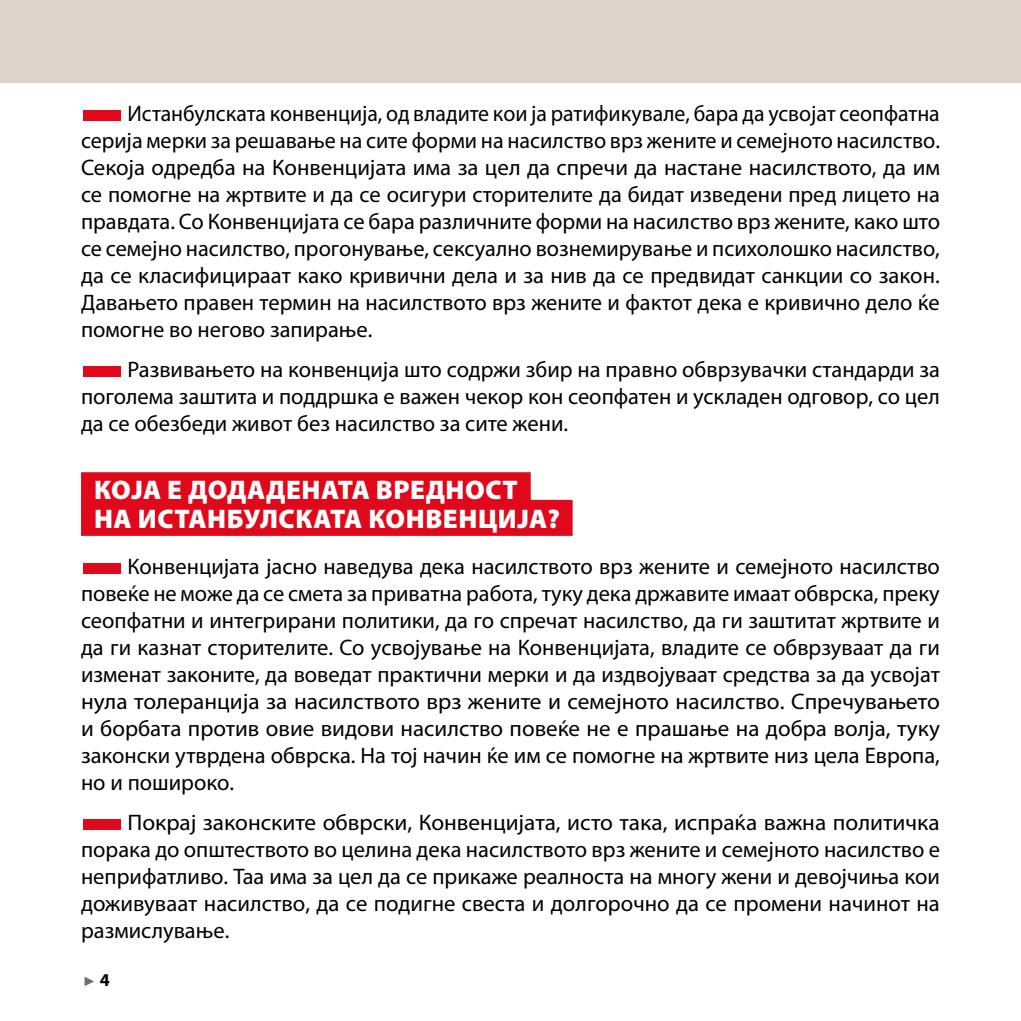
<style>
.page{position:relative;width:1021px;height:1021px;background:#fff}
.page>*{position:absolute;margin:0;border:0;box-sizing:border-box;transform-origin:0 0}
.t1{font:900 27px/29.2px "Myriad Pro";letter-spacing:.02em;color:#fff}
.t2{font:22.5px/27px "Myriad Pro";color:#000;text-align:justify}
.t3{font:22.5px/27px "Myriad Pro";color:#000;text-align:justify;scale:1.04 1}
.t4{font:13.5px "Arial";color:#706f6f}
.s1{color:#df091b}
.s2{font-family:"Myriad Pro";font-weight:700;font-size:18px;color:#000}
</style>
<div class="page">
<div style="left:81px;top:472px;width:449px;height:36px;background:#df091b"></div>
<div style="left:81px;top:500px;width:491px;height:36px;background:#df091b"></div>
<div style="left:0;top:0;width:1020px;height:83px;background:#ddd3ca"></div>
<p class="t2" style="left:81px;top:100px;width:860px"><span class="s1">■</span>Истанбулската конвенција, од владите кои ја ратификувале, бара да усвојат сеопфатна серија мерки за решавање на сите форми на насилство врз жените и семејното насилство.<br>Секоја одредба на Конвенцијата има за цел да спречи да настане насилството, да им се помогне на жртвите и да се осигури сторителите да бидат изведени пред лицето на правдата. Со Конвенцијата се бара различните форми на насилство врз жените, како што се семејно насилство, прогонување, сексуално вознемирување и психолошко насилство, да се класифицираат како кривични дела и за нив да се предвидат санкции со закон.<br>Давањето правен термин на насилството врз жените и фактот дека е кривично дело ќе помогне во негово запирање.</p>
<p class="t2" style="left:81px;top:356px;width:860px"><span class="s1">■</span>Развивањето на конвенција што содржи збир на правно обврзувачки стандарди за поголема заштита и поддршка е важен чекор кон сеопфатен и ускладен одговор, со цел да се обезбеди живот без насилство за сите жени.</p>
<p class="t1" style="left:94px;top:474px;width:467px">КОЈА Е ДОДАДЕНАТА ВРЕДНОСТ<br>НА ИСТАНБУЛСКАТА КОНВЕНЦИЈА?</p>
<p class="t2" style="left:81px;top:552px;width:860px"><span class="s1">■</span>Конвенцијата јасно наведува дека насилството врз жените и семејното насилство повеќе не може да се смета за приватна работа, туку дека државите имаат обврска, преку сеопфатни и интегрирани политики, да го спречат насилство, да ги заштитат жртвите и да ги казнат сторителите. Со усвојување на Конвенцијата, владите се обврзуваат да ги изменат законите, да воведат практични мерки и да издвојуваат средства за да усвојат нула толеранција за насилството врз жените и семејното насилство. Спречувањето и борбата против овие видови насилство повеќе не е прашање на добра волја, туку законски утврдена обврска. На тој начин ќе им се помогне на жртвите низ цела Европа, но и пошироко.</p>
<p class="t3" style="left:81px;top:808px;width:827px"><span class="s1">■</span>Покрај законските обврски, Конвенцијата, исто така, испраќа важна политичка порака до општеството во целина дека насилството врз жените и семејното насилство е неприфатливо. Таа има за цел да се прикаже реалноста на многу жени и девојчиња кои доживуваат насилство, да се подигне свеста и долгорочно да се промени начинот на размислување.</p>
<p class="t4" style="left:83px;top:972px;width:28px">► <span class="s2">4</span></p>
</div>
